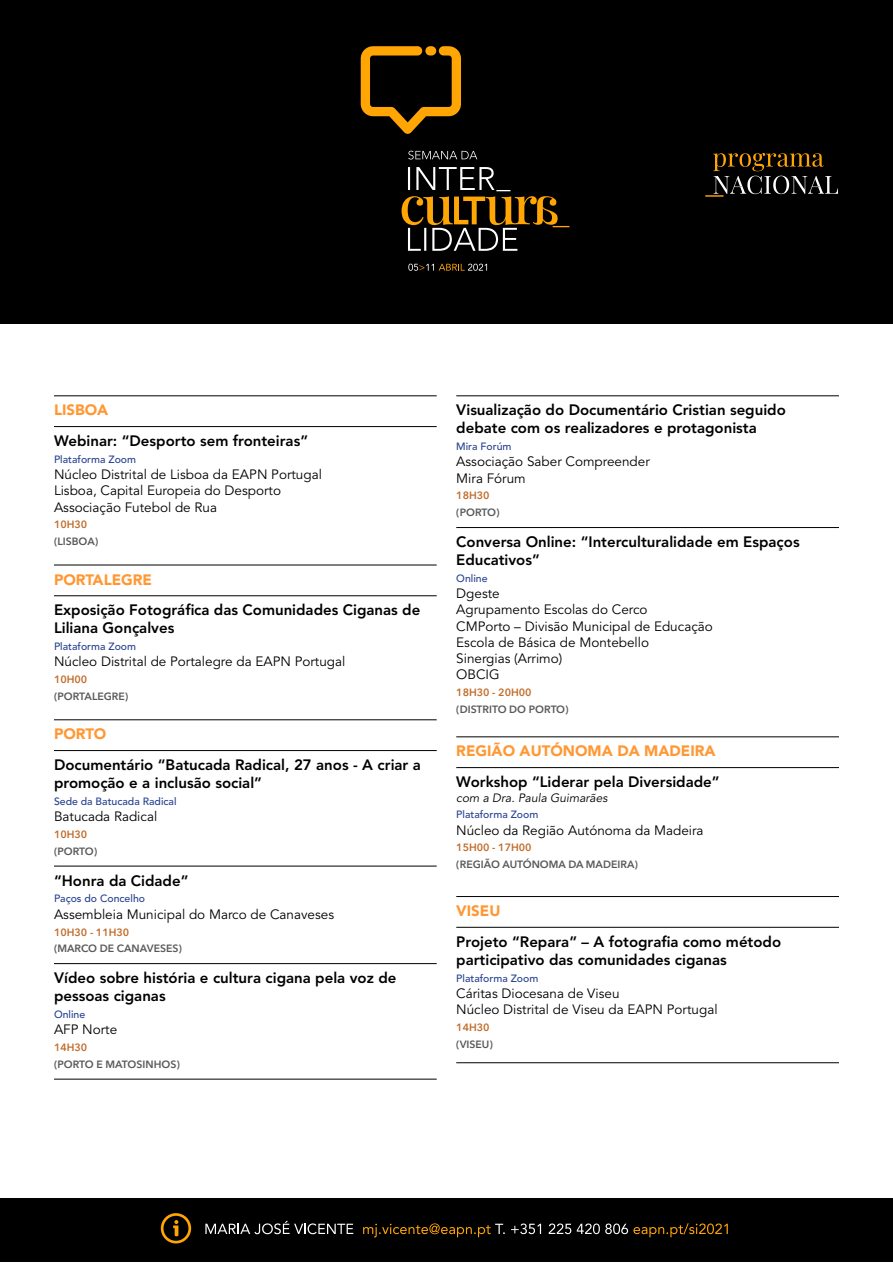
<style>
.page{position:relative;width:893px;height:1263px;background:#fff}
.page>*{position:absolute;margin:0;border:0;box-sizing:border-box;transform-origin:0 0}
.t1{font:800 15px/18px "Avenir LT Std";color:#000}
.t2{font:900 15px "Avenir LT Std";color:#ff9834}
.t3{font:13.5px/16.2px "Avenir LT Std";color:#000}
.t4{font:italic 12px "Avenir LT Std";color:#000}
.t5{font:600 10.5px "Avenir Next LT Pro";color:#58595b}
.t6{font:500 10.5px "Avenir LT Std";color:#25408f}
.t7{font:600 10.5px "Avenir Next LT Pro";color:#c06c2a}
</style>
<div class="page">
<div style="left:0;top:1199px;width:892px;height:63px;background:#000"></div>
<div style="left:0;top:0;width:892px;height:324px;background:#000"></div>
<svg style="left:408px;top:264px;width:79px;height:7px"></svg>
<svg style="left:408px;top:151px;width:69px;height:9px"></svg>
<svg style="left:361px;top:46px;width:100px;height:88px"></svg>
<svg style="left:402px;top:167px;width:167px;height:84px"></svg>
<svg style="left:205px;top:1221px;width:148px;height:13px"></svg>
<svg style="left:363px;top:1223px;width:142px;height:14px"></svg>
<svg style="left:511px;top:1223px;width:30px;height:11px"></svg>
<svg style="left:549px;top:1223px;width:22px;height:11px"></svg>
<svg style="left:577px;top:1223px;width:151px;height:14px"></svg>
<svg style="left:161px;top:1213px;width:30px;height:30px"></svg>
<svg style="left:705px;top:153px;width:133px;height:44px"></svg>
<hr style="left:54px;top:395px;width:383px;height:1px;background:#000">
<hr style="left:54px;top:426px;width:383px;height:1px;background:#000">
<hr style="left:54px;top:565px;width:383px;height:1px;background:#000">
<hr style="left:54px;top:595px;width:383px;height:1px;background:#000">
<hr style="left:54px;top:719px;width:383px;height:1px;background:#000">
<hr style="left:54px;top:750px;width:383px;height:1px;background:#000">
<hr style="left:54px;top:866px;width:383px;height:1px;background:#000">
<hr style="left:54px;top:963px;width:383px;height:1px;background:#000">
<hr style="left:54px;top:1079px;width:383px;height:1px;background:#000">
<hr style="left:456px;top:395px;width:383px;height:1px;background:#000">
<hr style="left:456px;top:527px;width:383px;height:1px;background:#000">
<hr style="left:456px;top:736px;width:383px;height:1px;background:#000">
<hr style="left:456px;top:767px;width:383px;height:1px;background:#000">
<hr style="left:456px;top:896px;width:383px;height:1px;background:#000">
<hr style="left:456px;top:927px;width:383px;height:1px;background:#000">
<hr style="left:456px;top:1062px;width:383px;height:1px;background:#000">
<p class="t2" style="left:54px;top:401px;width:56px">LISBOA</p>
<p class="t1" style="left:54px;top:432px;width:256px">Webinar: “Desporto sem fronteiras”</p>
<p class="t6" style="left:54px;top:453px;width:84px">Plataforma Zoom</p>
<p class="t3" style="left:54px;top:467px;width:269px">Núcleo Distrital de Lisboa da EAPN Portugal<br>Lisboa, Capital Europeia do Desporto<br>Associação Futebol de Rua</p>
<p class="t7" style="left:54px;top:518px;width:35px">10H30</p>
<p class="t5" style="left:54px;top:535px;width:46px">(LISBOA)</p>
<p class="t2" style="left:54px;top:570px;width:100px">PORTALEGRE</p>
<p class="t1" style="left:54px;top:601px;width:368px">Exposição Fotográfica das Comunidades Ciganas de<br>Liliana Gonçalves</p>
<p class="t6" style="left:54px;top:640px;width:84px">Plataforma Zoom</p>
<p class="t3" style="left:54px;top:654px;width:293px">Núcleo Distrital de Portalegre da EAPN Portugal</p>
<p class="t7" style="left:54px;top:673px;width:35px">10H00</p>
<p class="t5" style="left:54px;top:690px;width:76px">(PORTALEGRE)</p>
<p class="t2" style="left:54px;top:725px;width:54px">PORTO</p>
<p class="t1" style="left:54px;top:756px;width:368px">Documentário “Batucada Radical, 27 anos - A criar a promoção e a inclusão social”</p>
<p class="t6" style="left:54px;top:795px;width:124px">Sede da Batucada Radical</p>
<p class="t3" style="left:54px;top:809px;width:105px">Batucada Radical</p>
<p class="t7" style="left:54px;top:828px;width:35px">10H30</p>
<p class="t5" style="left:54px;top:845px;width:45px">(PORTO)</p>
<p class="t1" style="left:54px;top:871px;width:136px">“Honra da Cidade”</p>
<p class="t6" style="left:54px;top:893px;width:93px">Paços do Concelho</p>
<p class="t3" style="left:54px;top:906px;width:282px">Assembleia Municipal do Marco de Canaveses</p>
<p class="t7" style="left:54px;top:925px;width:77px">10H30 - 11H30</p>
<p class="t5" style="left:54px;top:942px;width:129px">(MARCO DE CANAVESES)</p>
<p class="t1" style="left:54px;top:969px;width:344px">Vídeo sobre história e cultura cigana pela voz de pessoas ciganas</p>
<p class="t6" style="left:54px;top:1008px;width:33px">Online</p>
<p class="t3" style="left:54px;top:1022px;width:65px">AFP Norte</p>
<p class="t7" style="left:54px;top:1041px;width:35px">14H30</p>
<p class="t5" style="left:54px;top:1058px;width:127px">(PORTO E MATOSINHOS)</p>
<p class="t1" style="left:456px;top:401px;width:331px">Visualização do Documentário Cristian seguido debate com os realizadores e protagonista</p>
<p class="t6" style="left:456px;top:440px;width:57px">Mira Forúm</p>
<p class="t3" style="left:456px;top:454px;width:195px">Associação Saber Compreender<br>Mira Fórum</p>
<p class="t7" style="left:456px;top:489px;width:35px">18H30</p>
<p class="t5" style="left:456px;top:506px;width:45px">(PORTO)</p>
<p class="t1" style="left:456px;top:533px;width:345px">Conversa Online: “Interculturalidade em Espaços<br>Educativos”</p>
<p class="t6" style="left:456px;top:572px;width:33px">Online</p>
<p class="t3" style="left:456px;top:586px;width:258px">Dgeste<br>Agrupamento Escolas do Cerco<br>CMPorto – Divisão Municipal de Educação<br>Escola de Básica de Montebello<br>Sinergias (Arrimo)<br>OBCIG</p>
<p class="t7" style="left:456px;top:686px;width:77px">18H30 - 20H00</p>
<p class="t5" style="left:456px;top:703px;width:114px">(DISTRITO DO PORTO)</p>
<p class="t2" style="left:456px;top:742px;width:261px">REGIÃO AUTÓNOMA DA MADEIRA</p>
<p class="t1" style="left:456px;top:773px;width:265px">Workshop “Liderar pela Diversidade”</p>
<p class="t4" style="left:456px;top:790px;width:153px">com a Dra. Paula Guimarães</p>
<p class="t6" style="left:456px;top:809px;width:84px">Plataforma Zoom</p>
<p class="t3" style="left:456px;top:822px;width:249px">Núcleo da Região Autónoma da Madeira</p>
<p class="t7" style="left:456px;top:841px;width:77px">15H00 - 17H00</p>
<p class="t5" style="left:456px;top:858px;width:183px">(REGIÃO AUTÓNOMA DA MADEIRA)</p>
<p class="t2" style="left:456px;top:902px;width:46px">VISEU</p>
<p class="t1" style="left:456px;top:933px;width:326px">Projeto “Repara” – A fotografia como método participativo das comunidades ciganas</p>
<p class="t6" style="left:456px;top:972px;width:84px">Plataforma Zoom</p>
<p class="t3" style="left:456px;top:985px;width:263px">Cáritas Diocesana de Viseu<br>Núcleo Distrital de Viseu da EAPN Portugal</p>
<p class="t7" style="left:456px;top:1021px;width:35px">14H30</p>
<p class="t5" style="left:456px;top:1038px;width:38px">(VISEU)</p>
</div>
